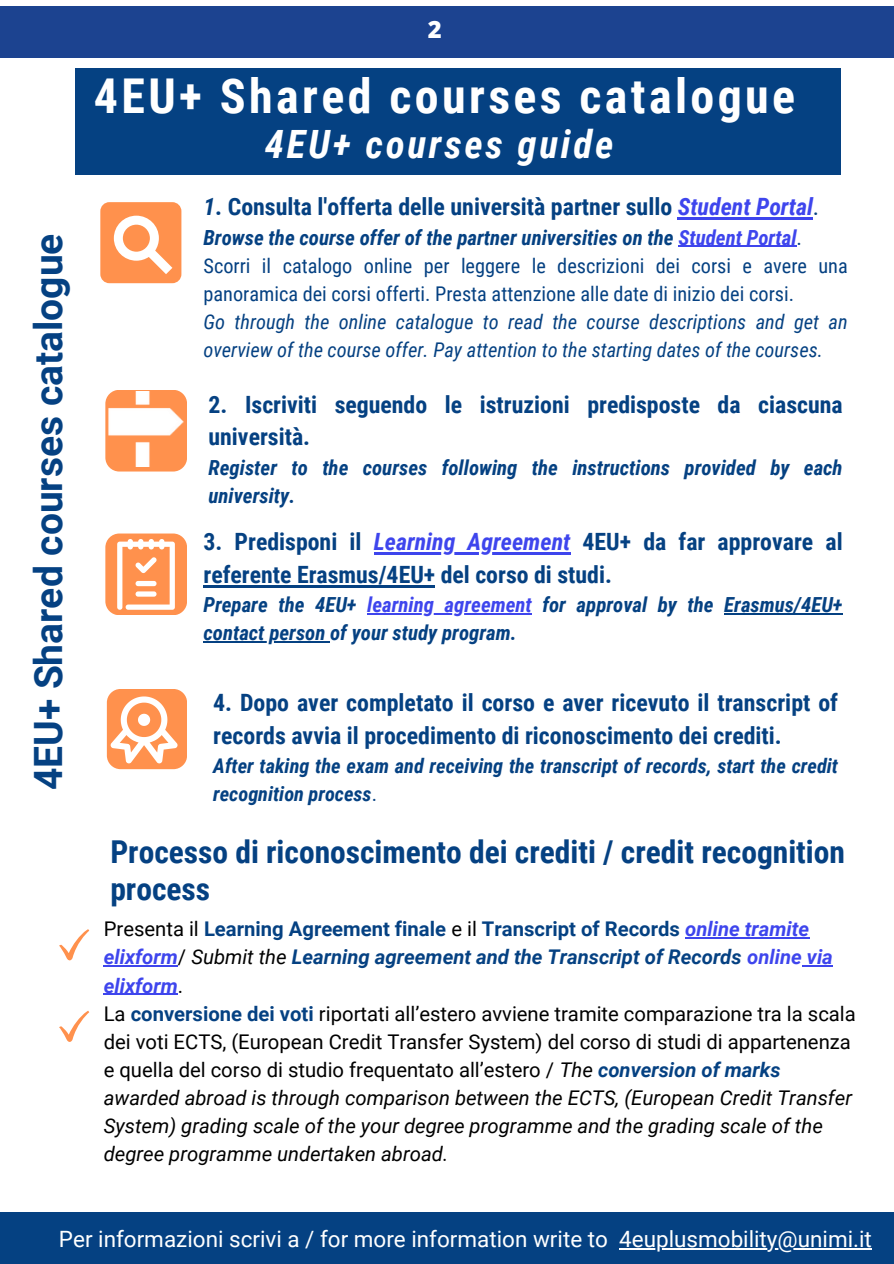
<style>
.page{position:relative;width:894px;height:1264px;background:#fff}
.page>*{position:absolute;margin:0;border:0;box-sizing:border-box;transform-origin:0 0}
.t1{font:700 48px "Roboto Condensed";letter-spacing:.07em;color:#fff}
.t2{font:700 39px "Roboto";color:#054182}
.t3{font:italic 700 39px "Roboto Condensed";letter-spacing:.07em;color:#fff}
.t4{font:700 31.5px/36px "Roboto Condensed";color:#054182}
.t5{font:700 23.85px/32.7px "Roboto Condensed";color:#054182}
.t6{font:800 23.85px "Open Sans";color:#fff}
.t7{font:22.5px "Roboto";color:#fff}
.t8{font:italic 700 20.85px/28.2px "Roboto Condensed";color:#054182}
.t9{font:20.25px/28.2px "Roboto";color:#000}
.t10{font:700 20.25px/28.2px "Roboto";color:#054182}
.t11{font:italic 20.25px/28.2px "Roboto Condensed";color:#054182}
.t12{font:20.25px/28.2px "Roboto Condensed";color:#054182}
.t13{font:italic 700 20.25px/28.2px "Roboto Condensed";color:#054182}
.s1{font-style:italic}
.s2{font-style:italic;color:#3e45ed}
.s3{font-weight:400}
.s4{color:#3e45ed}
.s5{font-weight:400;font-style:normal}
.s6{font-weight:400;color:#000}
.s7{font-weight:400;font-style:italic;color:#000}
.s8{font-weight:700;color:#054182}
.s9{font-weight:700;font-style:italic;color:#054182}
</style>
<div class="page">
<div style="left:0;top:6px;width:893px;height:51px;background:#1c4390"></div>
<svg style="left:100px;top:202px;width:81px;height:81px"></svg>
<div style="left:0;top:1212px;width:893px;height:51px;background:#054182"></div>
<svg style="left:59px;top:929px;width:30px;height:31px"></svg>
<div style="left:105px;top:390px;width:82px;height:81px;background:#ff914d;border-radius:14px"></div>
<img style="left:105px;top:391px;width:81px;height:76px">
<div style="left:105px;top:533px;width:82px;height:82px;background:#ff914d;border-radius:14px"></div>
<div style="left:107px;top:689px;width:80px;height:80px;background:#ff914d;border-radius:14px"></div>
<svg style="left:111px;top:696px;width:66px;height:67px"></svg>
<hr style="left:685px;top:937px;width:124px;height:1px;background:#3e45ed">
<hr style="left:104px;top:965px;width:74px;height:1px;background:#3e45ed">
<hr style="left:801px;top:965px;width:31px;height:1px;background:#3e45ed">
<hr style="left:104px;top:993px;width:74px;height:1px;background:#3e45ed">
<hr style="left:677px;top:218px;width:135px;height:2px;background:#3e45ed">
<hr style="left:678px;top:246px;width:118px;height:1px;background:#3e45ed">
<div style="left:75px;top:69px;width:765px;height:106px;background:#054182"></div>
<hr style="left:373px;top:552px;width:197px;height:2px;background:#3e45ed">
<hr style="left:203px;top:585px;width:232px;height:2px;background:#054182">
<hr style="left:367px;top:613px;width:164px;height:1px;background:#3e45ed">
<hr style="left:724px;top:613px;width:118px;height:1px;background:#054182">
<hr style="left:203px;top:641px;width:127px;height:1px;background:#054182">
<svg style="left:619px;top:1248px;width:24px;height:1px"></svg>
<hr style="left:643px;top:1248px;width:228px;height:1px;background:#fff">
<svg style="left:59px;top:1010px;width:30px;height:31px"></svg>
<svg style="left:117px;top:539px;width:57px;height:70px"></svg>
<p class="t6" style="left:428px;top:13px;width:15px">2</p>
<p class="t2" style="left:26px;top:790px;width:558px;rotate:-90deg">4EU+ Shared courses catalogue</p>
<p class="t1" style="left:94px;top:68px;width:702px">4EU+ Shared courses catalogue</p>
<p class="t3" style="left:264px;top:122px;width:350px">4EU+ courses guide</p>
<p class="t5" style="left:203px;top:191px;width:617px"><span class="s1">1</span>. Consulta l'offerta delle università partner sullo <span class="s2">Student Portal</span><span class="s3">.</span></p>
<p class="t8" style="left:203px;top:223px;width:600px">Browse the course offer of the partner universities on the <span class="s4">Student Portal</span><span class="s5">.</span></p>
<p class="t12" style="left:203px;top:252px;width:645px">Scorri il catalogo online per leggere le descrizioni dei corsi e avere una panoramica dei corsi offerti. Presta attenzione alle date di inizio dei corsi.</p>
<p class="t11" style="left:203px;top:308px;width:645px">Go through the online catalogue to read the course descriptions and get an overview of the course offer. Pay attention to the starting dates of the courses.</p>
<p class="t5" style="left:208px;top:388px;width:635px">2. Iscriviti seguendo le istruzioni predisposte da ciascuna università.</p>
<p class="t8" style="left:208px;top:453px;width:635px">Register to the courses following the instructions provided by each university.</p>
<h4 class="t5" style="left:203px;top:525px;width:640px;text-indent:170px"><span class="s2">Learning Agreement</span> 4EU+ da far approvare al referente Erasmus/4EU+ del corso di studi.</h4>
<h4 class="t8" style="left:203px;top:591px;width:155px">Prepare the 4EU+</h4>
<p class="t8" style="left:367px;top:591px;width:477px"><span class="s4">learning agreement</span> for approval by the Erasmus/4EU+</p>
<p class="t8" style="left:203px;top:619px;width:315px">contact person of your study program.</p>
<h4 class="t5" style="left:203px;top:525px;width:159px">3. Predisponi il</h4>
<p class="t5" style="left:213px;top:687px;width:626px">4. Dopo aver completato il corso e aver ricevuto il transcript of records avvia il procedimento di riconoscimento dei crediti.</p>
<h3 class="t13" style="left:213px;top:752px;width:626px">After taking the exam and receiving the transcript of records, start the credit recognition process<span class="s5">.</span></h3>
<p class="t4" style="left:110px;top:834px;width:736px">Processo di riconoscimento dei crediti / credit recognition process</p>
<h1 class="t10" style="left:104px;top:915px;width:730px"><span class="s6">Presenta il</span> Learning Agreement finale <span class="s6">e il</span> Transcript of Records <span class="s2">online tramite elixform</span><span class="s6">/</span> <span class="s7">Submit the</span> <span class="s1">Learning agreement and the Transcript of Records</span> <span class="s2">online via elixform</span><span class="s6">.</span></h1>
<h2 class="t9" style="left:104px;top:999px;width:753px">La <span class="s8">conversione dei voti</span> riportati all’estero avviene tramite comparazione tra la scala dei voti ECTS, (European Credit Transfer System) del corso di studi di appartenenza e quella del corso di studio frequentato all’estero / <span class="s1">The</span> <span class="s9">conversion of marks </span><span class="s1">awarded abroad is through comparison between the ECTS, (European Credit Transfer System) grading scale of the your degree programme and the grading scale of the degree programme undertaken abroad.</span></h2>
<p class="t7" style="left:59px;top:1226px;width:814px">Per informazioni scrivi a / for more information write to 4euplusmobility@unimi.it</p>
</div>
